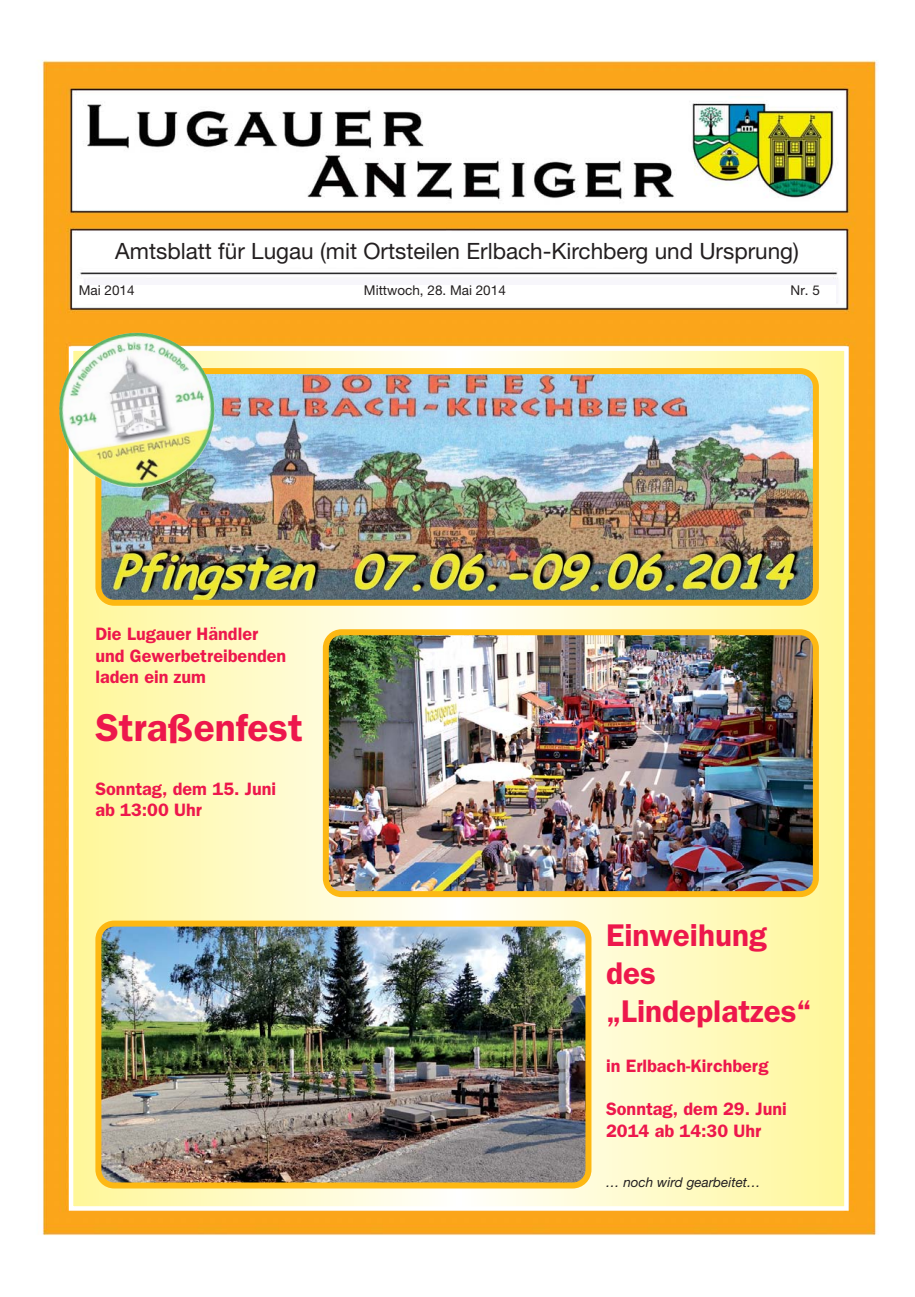
<style>
.page{position:relative;width:915px;height:1297px;background:#fff}
.page>*{position:absolute;margin:0;border:0;box-sizing:border-box;transform-origin:0 0}
.t1{font:600 39px "Franklin Gothic";color:#ed174c}
.t2{font:600 31.5px/37.8px "Franklin Gothic";color:#ed174c}
.t3{font:22.5px "Helvetica Neue";color:#231f20}
.t4{font:600 18px/21.6px "Franklin Gothic";color:#ed174c}
.t5{font:13.5px "Helvetica Neue";color:#231f20}
.t6{font:italic 13.5px "Helvetica Neue";color:#231f20}
</style>
<div class="page">
<img style="left:38px;top:60px;width:839px;height:1176px">
<div style="left:79px;top:285px;width:756px;height:19px;background:#fff"></div>
<div style="left:446px;top:349px;width:24px;height:859px;background:#fffffb"></div>
<div style="left:455px;top:349px;width:6px;height:859px;background:#fff"></div>
<div style="left:69px;top:346px;width:779px;height:865px;border:4px solid #fff"></div>
<img style="left:95px;top:368px;width:723px;height:238px">
<img style="left:118px;top:333px;width:96px;height:148px">
<img style="left:323px;top:629px;width:495px;height:268px">
<img style="left:95px;top:920px;width:496px;height:268px">
<p class="t3" style="left:115px;top:243px;width:685px">Amtsblatt für Lugau (mit Ortsteilen Erlbach-Kirchberg und Ursprung)</p>
<p class="t5" style="left:79px;top:285px;width:57px">Mai 2014</p>
<p class="t5" style="left:364px;top:285px;width:143px">Mittwoch, 28. Mai 2014</p>
<p class="t5" style="left:790px;top:285px;width:31px">Nr. 5</p>
<p class="t4" style="left:95px;top:624px;width:192px">Die Lugauer Händler und Gewerbetreibenden laden ein zum</p>
<h1 class="t1" style="left:95px;top:714px;width:209px">Straßenfest</h1>
<p class="t4" style="left:95px;top:779px;width:182px">Sonntag, dem 15. Juni ab 13:00 Uhr</p>
<h2 class="t2" style="left:606px;top:919px;width:207px">Einweihung des „Lindeplatzes“</h2>
<p class="t4" style="left:606px;top:1057px;width:164px">in Erlbach-Kirchberg</p>
<p class="t4" style="left:606px;top:1100px;width:182px">Sonntag, dem 29. Juni<br>2014 ab 14:30 Uhr</p>
<p class="t6" style="left:606px;top:1178px;width:156px">… noch wird gearbeitet…</p>
</div>
